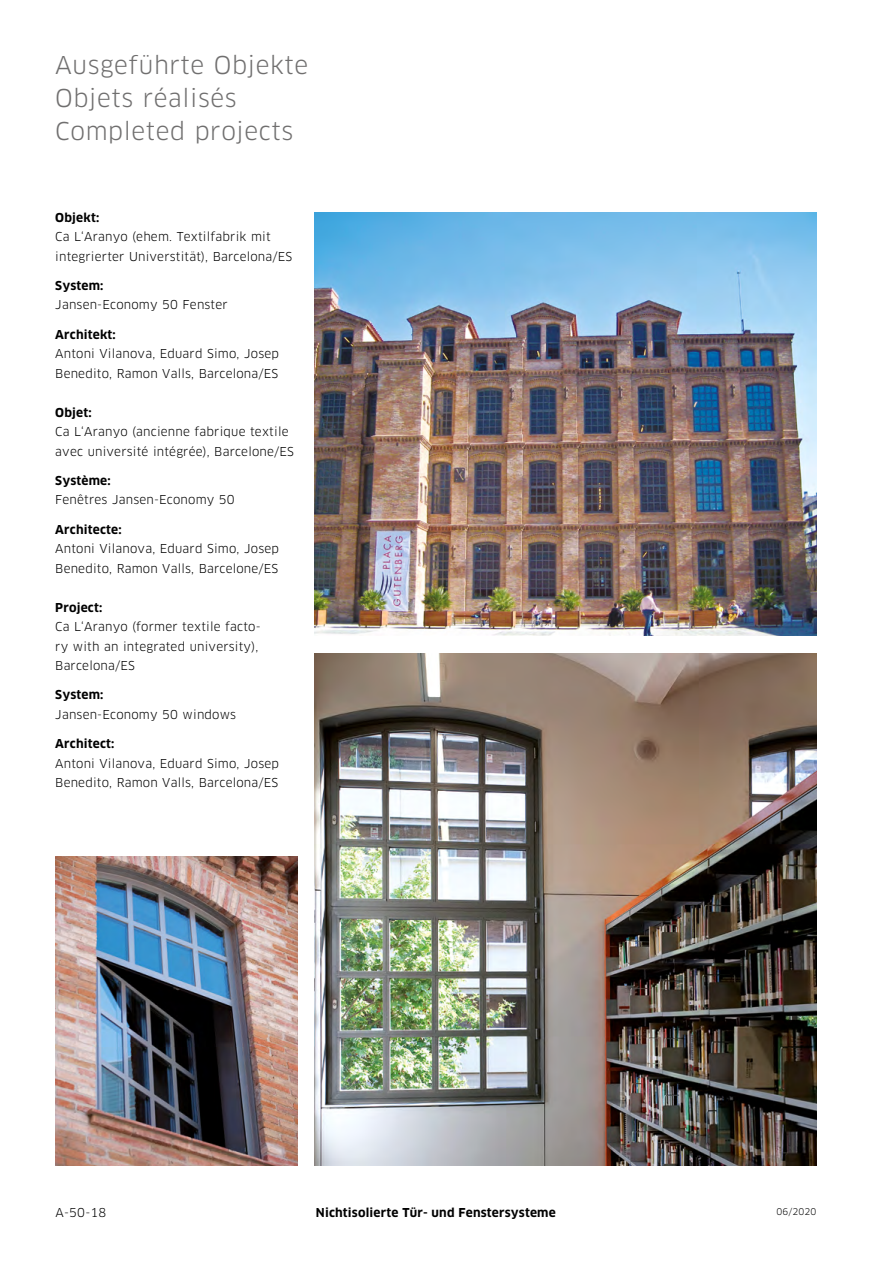
<style>
.page{position:relative;width:893px;height:1263px;background:#fff}
.page>*{position:absolute;margin:0;border:0;box-sizing:border-box;transform-origin:0 0}
.t1{font:24px/33px "Clan Pro";letter-spacing:.025em;color:#706f6f}
.t2{font:12px/19.5px "Clan Pro";letter-spacing:.015em;color:#000}
.t3{font:700 12px "Clan Pro";letter-spacing:.015em;color:#000}
.t4{font:9px "Clan Pro";letter-spacing:.015em;color:#000}
</style>
<div class="page">
<img style="left:55px;top:857px;width:243px;height:308px">
<img style="left:315px;top:654px;width:501px;height:511px">
<img style="left:315px;top:213px;width:501px;height:423px">
<h1 class="t1" style="left:55px;top:49px;width:254px">Ausgeführte Objekte<br>Objets réalisés<br>Completed projects</h1>
<p class="t3" style="left:55px;top:210px;width:46px">Objekt:</p>
<p class="t2" style="left:55px;top:227px;width:239px">Ca L‘Aranyo (ehem. Textilfabrik mit integrierter Universtität), Barcelona/ES</p>
<p class="t3" style="left:55px;top:278px;width:50px">System:</p>
<p class="t2" style="left:55px;top:295px;width:174px">Jansen-Economy 50 Fenster</p>
<p class="t3" style="left:55px;top:327px;width:62px">Architekt:</p>
<p class="t2" style="left:55px;top:344px;width:225px">Antoni Vilanova, Eduard Simo, Josep<br>Benedito, Ramon Valls, Barcelona/ES</p>
<p class="t3" style="left:55px;top:405px;width:38px">Objet:</p>
<p class="t2" style="left:55px;top:422px;width:240px">Ca L‘Aranyo (ancienne fabrique textile avec université intégrée), Barcelone/ES</p>
<p class="t3" style="left:55px;top:473px;width:57px">Système:</p>
<p class="t2" style="left:55px;top:490px;width:181px">Fenêtres Jansen-Economy 50</p>
<p class="t3" style="left:55px;top:522px;width:68px">Architecte:</p>
<p class="t2" style="left:55px;top:539px;width:225px">Antoni Vilanova, Eduard Simo, Josep<br>Benedito, Ramon Valls, Barcelone/ES</p>
<p class="t3" style="left:55px;top:600px;width:49px">Project:</p>
<p class="t2" style="left:55px;top:617px;width:207px">Ca L‘Aranyo (former textile facto&shy;ry with an integrated university),<br>Barcelona/ES</p>
<p class="t3" style="left:55px;top:688px;width:50px">System:</p>
<p class="t2" style="left:55px;top:705px;width:182px">Jansen-Economy 50 windows</p>
<p class="t3" style="left:55px;top:737px;width:61px">Architect:</p>
<p class="t2" style="left:55px;top:753px;width:225px">Antoni Vilanova, Eduard Simo, Josep<br>Benedito, Ramon Valls, Barcelona/ES</p>
<p class="t2" style="left:56px;top:1203px;width:52px">A-50-18</p>
<p class="t3" style="left:316px;top:1206px;width:241px">Nichtisolierte Tür- und Fenstersysteme</p>
<p class="t4" style="left:776px;top:1206px;width:41px">06/2020</p>
</div>
